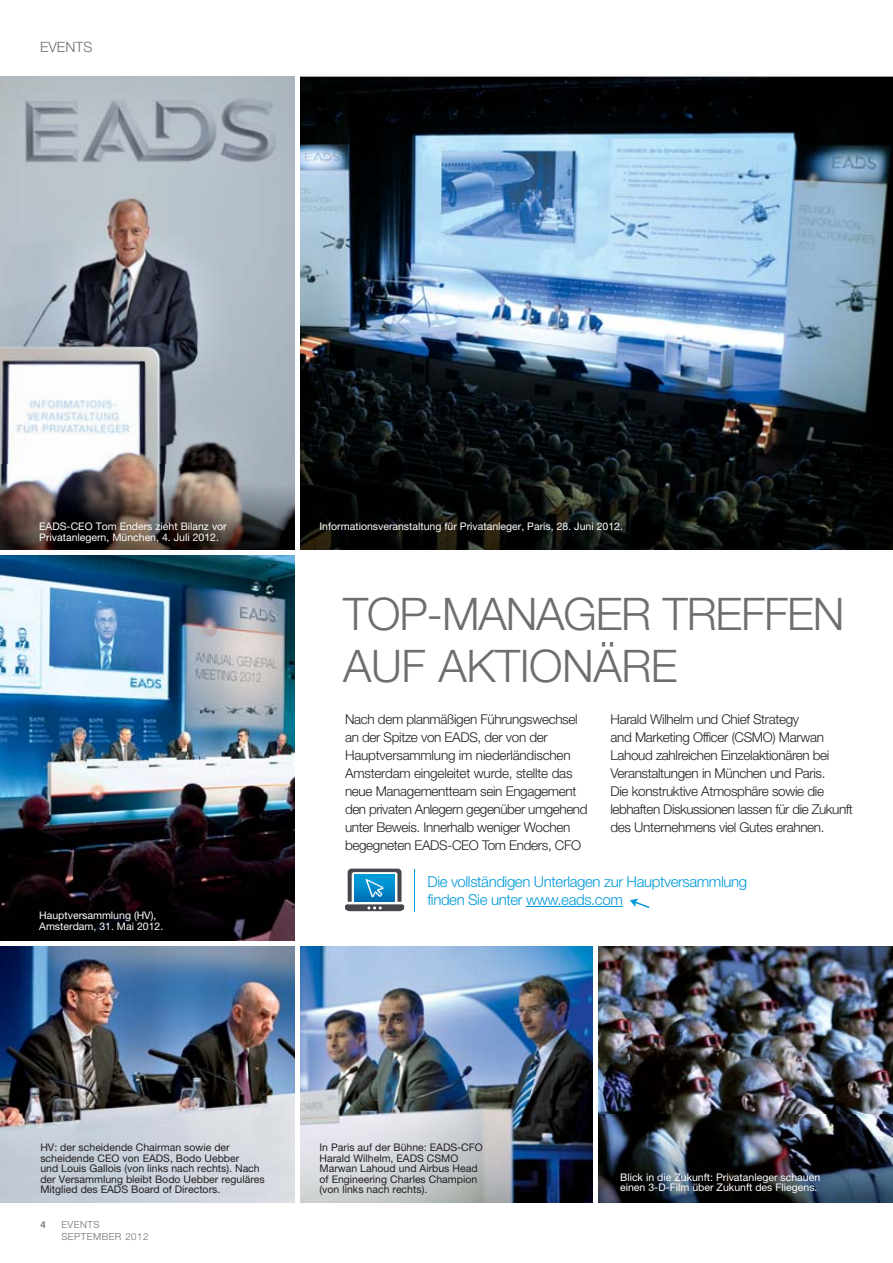
<style>
.page{position:relative;width:893px;height:1263px;background:#fff}
.page>*{position:absolute;margin:0;border:0;box-sizing:border-box;transform-origin:0 0}
.t1{font:300 45px/52.7px "Helvetica Neue";letter-spacing:-.025em;color:#6d6e70}
.t2{font:300 15px/18px "Helvetica Neue";letter-spacing:-.025em;color:#009ad9}
.t3{font:300 14.25px "Helvetica Neue";color:#6d6e70}
.t4{font:300 13.5px/18px "Helvetica Neue";letter-spacing:-.025em;color:#231f20}
.t5{font:10.5px/10.5px "Helvetica Neue";color:#231f20}
.t6{font:10.5px/10.5px "Helvetica Neue";color:#fff}
.t7{font:300 9.75px/11.7px "Helvetica Neue";letter-spacing:.05em;color:#6d6e70}
.t8{font:500 9.75px "Helvetica Neue";color:#6d6e70}
</style>
<div class="page">
<img style="left:1px;top:555px;width:294px;height:386px">
<svg style="left:630px;top:899px;width:19px;height:9px"></svg>
<hr style="left:526px;top:906px;width:97px;height:1px;background:#009ad9">
<hr style="left:414px;top:869px;width:1px;height:42px;background:#009ad9">
<svg style="left:345px;top:869px;width:59px;height:42px"></svg>
<img style="left:1px;top:77px;width:892px;height:473px">
<img style="left:1px;top:946px;width:294px;height:257px">
<img style="left:300px;top:946px;width:593px;height:257px">
<img style="left:597px;top:1114px;width:296px;height:89px">
<div style="left:295px;top:72px;width:5px;height:1138px;background:#fff"></div>
<hr style="left:593px;top:932px;width:4px;height:278px;background:#fff">
<p class="t3" style="left:40px;top:42px;width:54px">EVENTS</p>
<p class="t6" style="left:39px;top:522px;width:189px">EADS-CEO Tom Enders zieht Bilanz vor<br>Privatanlegern, München, 4. Juli 2012.</p>
<p class="t6" style="left:39px;top:911px;width:126px">Hauptversammlung (HV),<br>Amsterdam, 31. Mai 2012.</p>
<p class="t6" style="left:320px;top:522px;width:305px">Informationsveranstaltung für Privatanleger, Paris, 28. Juni 2012.</p>
<h1 class="t1" style="left:343px;top:591px;width:503px">TOP-MANAGER TREFFEN<br>AUF AKTIONÄRE</h1>
<p class="t4" style="left:610px;top:711px;width:244px">Harald Wilhelm und Chief Strategy<br>and Marketing Officer (CSMO) Marwan Lahoud zahlreichen Einzelaktionären bei Veranstaltungen in München und Paris.<br>Die konstruktive Atmosphäre sowie die lebhaften Diskussionen lassen für die Zukunft des Unternehmens viel Gutes erahnen.</p>
<p class="t4" style="left:345px;top:711px;width:244px">Nach dem planmäßigen Führungswechsel an der Spitze von EADS, der von der Hauptversammlung im niederländischen Amsterdam eingeleitet wurde, stellte das neue Managementteam sein Engagement den privaten Anlegern gegenüber umgehend unter Beweis. Innerhalb weniger Wochen begegneten EADS-CEO Tom Enders, CFO</p>
<p class="t2" style="left:427px;top:874px;width:321px">Die vollständigen Unterlagen zur Hauptversammlung finden Sie unter www.eads.com</p>
<p class="t5" style="left:40px;top:1143px;width:226px">HV: der scheidende Chairman sowie der scheidende CEO von EADS, Bodo Uebber<br>und Louis Gallois (von links nach rechts). Nach der Versammlung bleibt Bodo Uebber reguläres Mitglied des EADS Board of Directors.</p>
<p class="t5" style="left:320px;top:1143px;width:165px">In Paris auf der Bühne: EADS-CFO<br>Harald Wilhelm, EADS CSMO<br>Marwan Lahoud und Airbus Head of Engineering Charles Champion (von links nach rechts).</p>
<p class="t8" style="left:40px;top:1221px;width:7px">4</p>
<p class="t7" style="left:61px;top:1220px;width:89px">EVENTS<br>SEPTEMBER 2012</p>
<p class="t6" style="left:620px;top:1173px;width:202px">Blick in die Zukunft: Privatanleger schauen einen 3-D-Film über Zukunft des Fliegens.</p>
</div>
